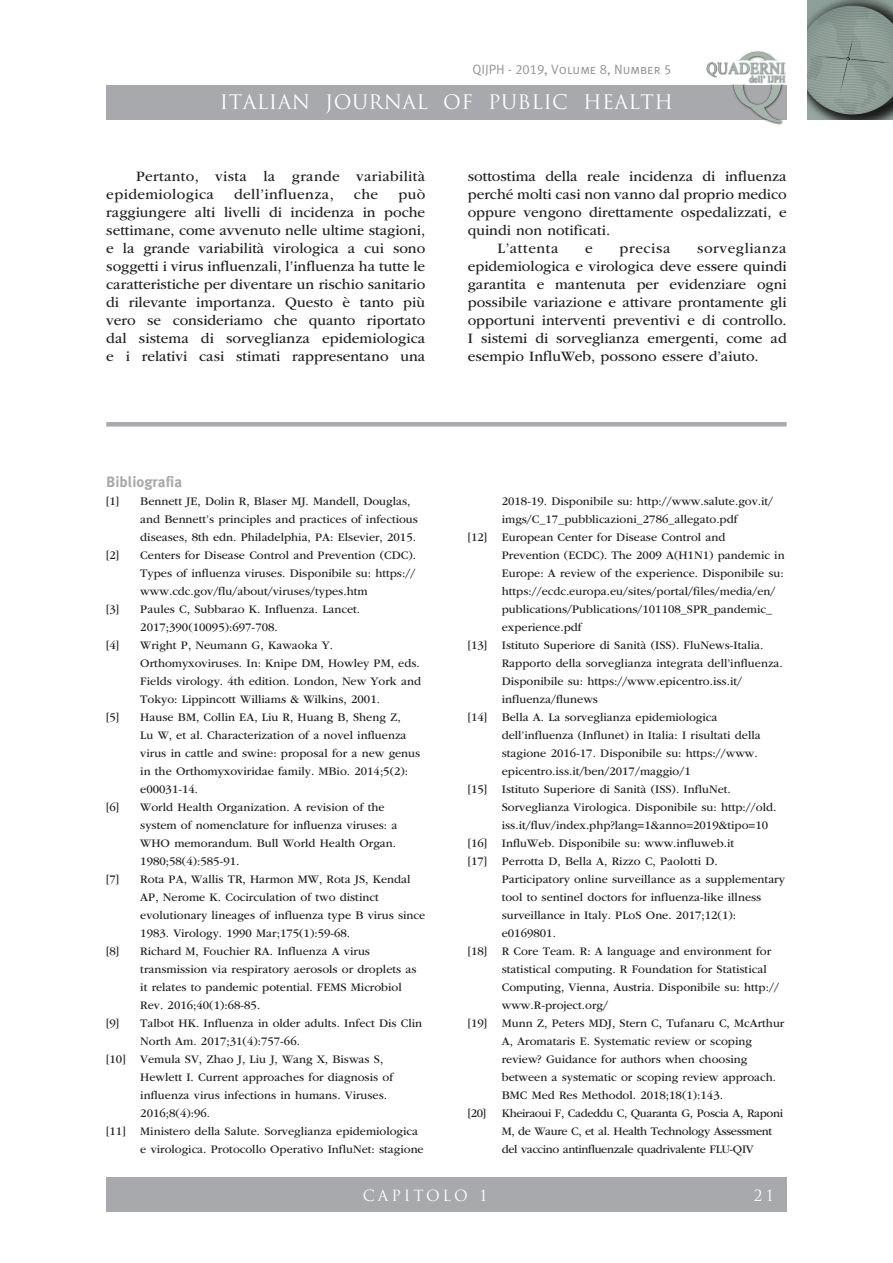
<style>
.page{position:relative;width:893px;height:1263px;background:#fff}
.page>*{position:absolute;margin:0;border:0;box-sizing:border-box;transform-origin:0 0}
.t1{font:19.5px "Trajan Pro";letter-spacing:.02em;color:#fff}
.Testo_Articolo_Garam{font:15px/18px "ITC Garamond Std";color:#231f20;text-align:justify}
.Testo_Articolo_Garam-2{font:15px/18px "ITC Garamond Std";letter-spacing:.02em;color:#231f20}
.Testo_Articolo_Garam-3{font:15px "ITC Garamond Std";letter-spacing:.04em;color:#231f20}
.Testo_Articolo_Garam-4{font:15px "ITC Garamond Std";letter-spacing:.025em;color:#231f20}
.Titoli3{font:700 15px "Meta Plus";color:#a8a9ad}
.t2{font:15px "Trajan Pro";letter-spacing:.19em;color:#fff}
.t3{font:13.5px "Meta Plus Normal Caps";color:#939598}
.t4{font:12px/18px "ITC Garamond Std";color:#231f20}
.t5{font:12px/18px "ITC Garamond Std";letter-spacing:-.03em;color:#231f20}
</style>
<div class="page">
<img style="left:808px;top:0;width:85px;height:119px">
<div style="left:106px;top:85px;width:681px;height:34px;background:#a8a9ad"></div>
<img style="left:701px;top:51px;width:86px;height:74px">
<div style="left:106px;top:1178px;width:638px;height:34px;background:#a8a9ad"></div>
<div style="left:742px;top:1178px;width:45px;height:34px;background:#a8a9ad"></div>
<div style="left:106px;top:422px;width:681px;height:5px;background:#a8a9ad"></div>
<p class="t3" style="left:472px;top:62px;width:201px">QIJPH - 2019, Volume 8, Number 5</p>
<h1 class="t1" style="left:220px;top:90px;width:455px">ITALIAN JOURNAL OF PUBLIC HEALTH</h1>
<p class="Testo_Articolo_Garam-2" style="left:106px;top:167px;width:320px;text-indent:30px">Pertanto, vista la grande variabilità epidemiologica</p>
<p class="Testo_Articolo_Garam-4" style="left:234px;top:186px;width:101px">dell’influenza,</p>
<p class="Testo_Articolo_Garam" style="left:354px;top:185px;width:26px">che</p>
<p class="Testo_Articolo_Garam" style="left:106px;top:185px;width:321px;text-indent:292px">può raggiungere alti livelli di incidenza in poche settimane, come avvenuto nelle ultime stagioni, e la grande variabilità virologica a cui sono soggetti i virus influenzali, l’influenza ha tutte le caratteristiche per diventare un rischio sanitario di rilevante importanza. Questo è tanto più vero se consideriamo che quanto riportato dal sistema di sorveglianza epidemiologica e i relativi casi stimati rappresentano una</p>
<p class="Testo_Articolo_Garam" style="left:468px;top:167px;width:320px">sottostima della reale incidenza di influenza perché molti casi non vanno dal proprio medico oppure vengono direttamente ospedalizzati, e quindi non notificati.</p>
<p class="Testo_Articolo_Garam-3" style="left:497px;top:240px;width:63px">L’attenta</p>
<p class="Testo_Articolo_Garam" style="left:585px;top:239px;width:9px">e</p>
<p class="Testo_Articolo_Garam-3" style="left:620px;top:240px;width:52px">precisa</p>
<p class="Testo_Articolo_Garam" style="left:468px;top:239px;width:320px;text-indent:229px">sorveglianza epidemiologica e virologica deve essere quindi garantita e mantenuta per evidenziare ogni possibile variazione e attivare prontamente gli opportuni interventi preventivi e di controllo.<br>I sistemi di sorveglianza emergenti, come ad esempio InfluWeb, possono essere d’aiuto.</p>
<p class="Titoli3" style="left:106px;top:473px;width:77px">Bibliografia</p>
<p class="t4" style="left:106px;top:492px;width:14px">[1]</p>
<p class="t4" style="left:140px;top:492px;width:279px">Bennett JE, Dolin R, Blaser MJ. Mandell, Douglas, and Bennett’s principles and practices of infectious diseases, 8th edn. Philadelphia, PA: Elsevier, 2015.</p>
<p class="t4" style="left:106px;top:546px;width:14px">[2]</p>
<p class="t4" style="left:140px;top:546px;width:277px;text-align:justify">Centers for Disease Control and Prevention (CDC).<br>Types of influenza viruses. Disponibile su: https:// www.cdc.gov/flu/about/viruses/types.htm</p>
<p class="t4" style="left:106px;top:600px;width:14px">[3]</p>
<p class="t4" style="left:140px;top:600px;width:221px">Paules C, Subbarao K. Influenza. Lancet.<br>2017;390(10095):697-708.</p>
<p class="t4" style="left:106px;top:636px;width:14px">[4]</p>
<p class="t4" style="left:140px;top:636px;width:282px">Wright P, Neumann G, Kawaoka Y.<br>Orthomyxoviruses. In: Knipe DM, Howley PM, eds.<br>Fields virology. 4th edition. London, New York and Tokyo: Lippincott Williams &amp; Wilkins, 2001.</p>
<p class="t4" style="left:106px;top:708px;width:14px">[5]</p>
<p class="t4" style="left:140px;top:708px;width:282px">Hause BM, Collin EA, Liu R, Huang B, Sheng Z,<br>Lu W, et al. Characterization of a novel influenza virus in cattle and swine: proposal for a new genus in the Orthomyxoviridae family. MBio. 2014;5(2): e00031-14.</p>
<p class="t4" style="left:106px;top:798px;width:14px">[6]</p>
<p class="t4" style="left:140px;top:798px;width:259px">World Health Organization. A revision of the system of nomenclature for influenza viruses: a WHO memorandum. Bull World Health Organ.<br>1980;58(4):585-91.</p>
<p class="t4" style="left:106px;top:870px;width:14px">[7]</p>
<p class="t4" style="left:140px;top:870px;width:286px">Rota PA, Wallis TR, Harmon MW, Rota JS, Kendal AP, Nerome K. Cocirculation of two distinct evolutionary lineages of influenza type B virus since 1983. Virology. 1990 Mar;175(1):59-68.</p>
<p class="t4" style="left:106px;top:942px;width:14px">[8]</p>
<p class="t4" style="left:140px;top:942px;width:278px">Richard M, Fouchier RA. Influenza A virus transmission via respiratory aerosols or droplets as it relates to pandemic potential. FEMS Microbiol Rev. 2016;40(1):68-85.</p>
<p class="t4" style="left:106px;top:1014px;width:14px">[9]</p>
<p class="t4" style="left:140px;top:1014px;width:283px">Talbot HK. Influenza in older adults. Infect Dis Clin<br>North Am. 2017;31(4):757-66.</p>
<p class="t4" style="left:140px;top:1050px;width:254px;text-indent:-34px">[10] Vemula SV, Zhao J, Liu J, Wang X, Biswas S, Hewlett I. Current approaches for diagnosis of influenza virus infections in humans. Viruses.<br>2016;8(4):96.</p>
<p class="t4" style="left:140px;top:1122px;width:285px;text-indent:-34px">[11] Ministero della Salute. Sorveglianza epidemiologica e virologica. Protocollo Operativo InfluNet: stagione</p>
<p class="t4" style="left:502px;top:492px;width:273px">2018-19. Disponibile su: http://www.salute.gov.it/ imgs/C_17_pubblicazioni_2786_allegato.pdf</p>
<p class="t4" style="left:502px;top:528px;width:284px;text-indent:-34px">[12] European Center for Disease Control and Prevention (ECDC). The 2009 A(H1N1) pandemic in Europe: A review of the experience. Disponibile su: https://ecdc.europa.eu/sites/portal/files/media/en/ publications/Publications/101108_SPR_pandemic_ experience.pdf</p>
<p class="t4" style="left:502px;top:636px;width:283px;text-indent:-34px">[13] Istituto Superiore di Sanità (ISS). FluNews-Italia.<br>Rapporto della sorveglianza integrata dell’influenza.<br>Disponibile su: https://www.epicentro.iss.it/ influenza/flunews</p>
<p class="t4" style="left:502px;top:708px;width:260px;text-indent:-34px">[14] Bella A. La sorveglianza epidemiologica dell’influenza (Influnet) in Italia: I risultati della stagione 2016-17. Disponibile su: https://www. epicentro.iss.it/ben/2017/maggio/1</p>
<p class="t4" style="left:502px;top:780px;width:276px;text-indent:-34px">[15] Istituto Superiore di Sanità (ISS). InfluNet.<br>Sorveglianza Virologica. Disponibile su: http://old. iss.it/fluv/index.php?lang=1&amp;anno=2019&amp;tipo=10</p>
<p class="t4" style="left:468px;top:834px;width:268px">[16] InfluWeb. Disponibile su: www.influweb.it</p>
<p class="t4" style="left:502px;top:852px;width:285px;text-indent:-34px">[17] Perrotta D, Bella A, Rizzo C, Paolotti D.<br>Participatory online surveillance as a supplementary tool to sentinel doctors for influenza-like illness surveillance in Italy. PLoS One. 2017;12(1): e0169801.</p>
<p class="t4" style="left:502px;top:942px;width:279px;text-indent:-34px">[18] R Core Team. R: A language and environment for statistical computing. R Foundation for Statistical Computing, Vienna, Austria. Disponibile su: http:// www.R-project.org/</p>
<p class="t4" style="left:502px;top:1014px;width:284px;text-indent:-34px">[19] Munn Z, Peters MDJ, Stern C, Tufanaru C, McArthur A, Aromataris E. Systematic review or scoping review? Guidance for authors when choosing between a systematic or scoping review approach.<br>BMC Med Res Methodol. 2018;18(1):143.</p>
<p class="t4" style="left:468px;top:1104px;width:20px">[20]</p>
<p class="t5" style="left:502px;top:1104px;width:283px">Kheiraoui F, Cadeddu C, Quaranta G, Poscia A, Raponi<br>M, de Waure C, et al. Health Technology Assessment del vaccino antinfluenzale quadrivalente FLU-QIV</p>
<p class="t2" style="left:363px;top:1185px;width:126px">CAPITOLO 1</p>
<p class="t2" style="left:754px;top:1185px;width:22px">21</p>
</div>
